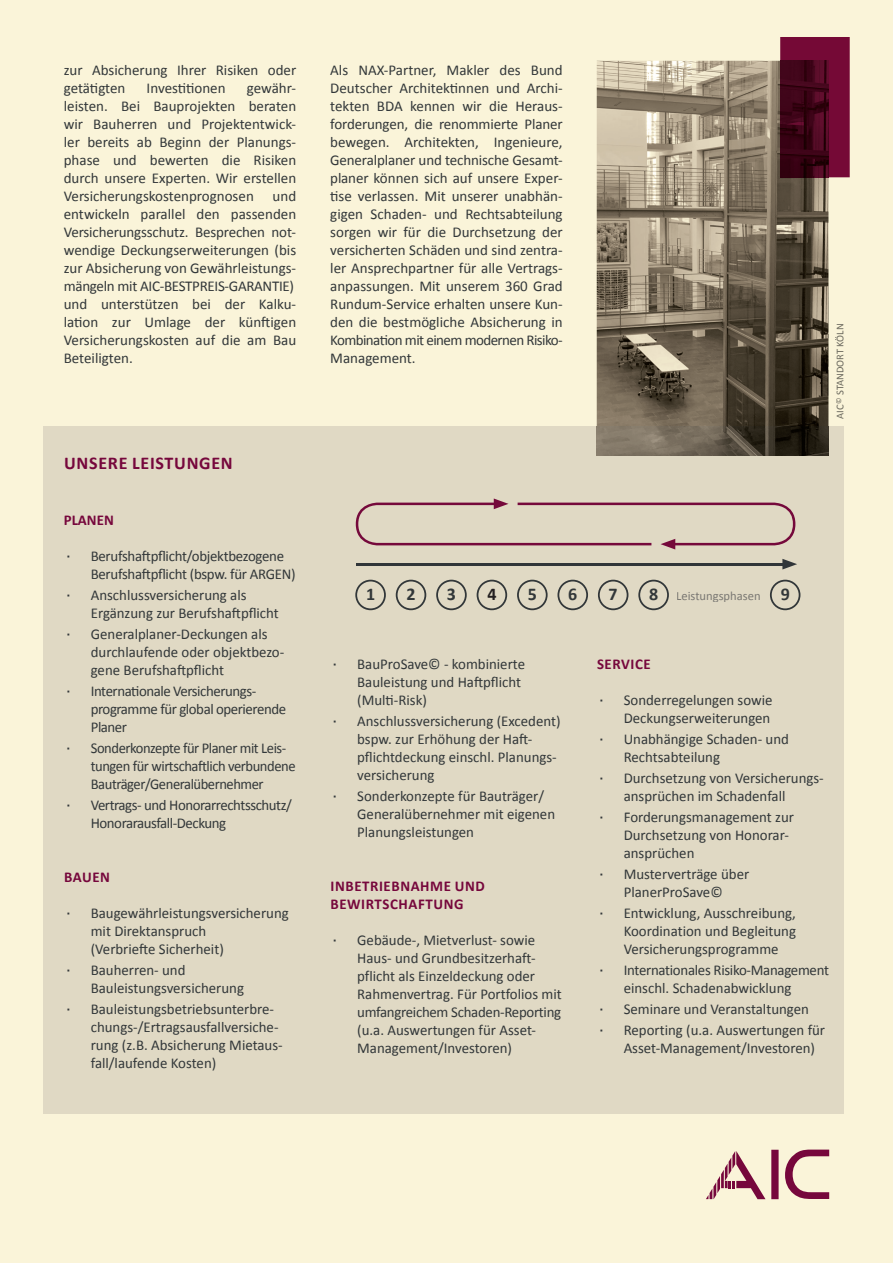
<style>
.page{position:relative;width:893px;height:1263px;background:#faf4d9}
.page>*{position:absolute;margin:0;border:0;box-sizing:border-box;transform-origin:0 0}
.t1{font:700 18px "Calibri";letter-spacing:.04em;color:#76073c}
.t2{font:700 18px "Calibri";color:#323739}
.t3{font:700 18px "Calibri";color:#231f20}
.t4{font:15px/18px "Calibri";color:#323739}
.t5{font:15px/18px "Calibri";letter-spacing:-.03em;color:#323739}
.t6{font:15px/18px "Calibri";letter-spacing:-.02em;color:#323739}
.t7{font:700 15px/18px "Calibri";letter-spacing:.04em;color:#76073c}
.t8{font:12.6px "Calibri";color:#7a7873}
.t9{font:10.5px "Calibri";color:#6b695e}
.s1{font-family:"Lucida Grande"}
.s2{font-weight:700;font-size:18px;color:#323739}
</style>
<div class="page">
<div style="left:43px;top:427px;width:800px;height:687px;background:#e0d9c4"></div>
<img style="left:597px;top:61px;width:231px;height:394px">
<svg style="left:780px;top:37px;width:70px;height:140px"></svg>
<img style="left:780px;top:61px;width:48px;height:116px">
<svg style="left:355px;top:580px;width:31px;height:30px"></svg>
<svg style="left:396px;top:580px;width:30px;height:30px"></svg>
<svg style="left:436px;top:580px;width:31px;height:30px"></svg>
<svg style="left:517px;top:580px;width:31px;height:30px"></svg>
<svg style="left:557px;top:580px;width:31px;height:30px"></svg>
<svg style="left:598px;top:580px;width:30px;height:30px"></svg>
<svg style="left:638px;top:580px;width:31px;height:30px"></svg>
<svg style="left:770px;top:580px;width:30px;height:30px"></svg>
<svg style="left:477px;top:580px;width:30px;height:30px"></svg>
<svg style="left:771px;top:1150px;width:8px;height:49px"></svg>
<svg style="left:785px;top:1149px;width:44px;height:50px"></svg>
<svg style="left:706px;top:1151px;width:59px;height:48px"></svg>
<hr style="left:356px;top:563px;width:431px;height:2px;background:#313639">
<svg style="left:782px;top:559px;width:15px;height:10px"></svg>
<svg style="left:356px;top:498px;width:439px;height:51px"></svg>
<p class="t4" style="left:64px;top:61px;width:234px">zur Absicherung Ihrer Risiken oder getätigten</p>
<p class="t4" style="left:64px;top:79px;width:234px;text-indent:183px">gewähr&shy;leisten. Bei Bauprojekten beraten wir Bauherren und Projektentwick&shy;ler bereits ab Beginn der Planungs&shy;phase und bewerten die Risiken durch unsere Experten. Wir erstellen<br>Versicherungskostenprognosen und entwickeln parallel den passenden<br>Versicherungsschutz. Besprechen not - wendige Deck ungserweiterungen (bis zur Absicherung von Gewährleistungs&shy;mängeln mit AIC-BESTPREIS-GARANTIE) und unterstützen bei der Kalku&shy;lation zur Umlage der künftigen<br>Versicherungs kosten auf die am Bau<br>Beteiligten.</p>
<p class="t4" style="left:147px;top:79px;width:81px">Investitionen</p>
<p class="t1" style="left:64px;top:451px;width:170px">UNSERE LEISTUNGEN</p>
<p class="t7" style="left:64px;top:511px;width:51px">PLANEN</p>
<p class="t6" style="left:91px;top:547px;width:206px;text-indent:-27px"><span class="s1">∙</span> Berufshaftpflicht/objektbezogene<br>Berufshaftpflicht (bspw. für ARGEN)</p>
<p class="t4" style="left:91px;top:586px;width:190px;text-indent:-27px"><span class="s1">∙</span> Anschlussversicherung als<br>Ergänzung zur Berufshaftpflicht</p>
<p class="t4" style="left:91px;top:625px;width:195px;text-indent:-27px"><span class="s1">∙</span> Generalplaner-Deckungen als durchlaufende oder objektbezo&shy;gene Berufshaftpflicht</p>
<p class="t5" style="left:91px;top:682px;width:197px;text-indent:-27px"><span class="s1">∙</span> Internationale Versicherungs&shy;programme für global operierende<br>Planer</p>
<p class="t5" style="left:91px;top:739px;width:206px;text-indent:-27px"><span class="s1">∙</span> Sonderkonzepte für Planer mit Leis&shy;tungen für wirtschaftlich verbundene<br>Bauträger/Generalübernehmer</p>
<p class="t5" style="left:91px;top:796px;width:203px;text-indent:-27px"><span class="s1">∙</span> Vertrags- und Honorarrechtsschutz/<br>Honorarausfall-Deckung</p>
<p class="t7" style="left:64px;top:868px;width:47px">BAUEN</p>
<p class="t4" style="left:91px;top:904px;width:200px;text-indent:-27px"><span class="s1">∙</span> Baugewährleistungsversicherung mit Direktanspruch<br>(Verbriefte Sicherheit)</p>
<p class="t4" style="left:91px;top:961px;width:155px;text-indent:-27px"><span class="s1">∙</span> Bauherren- und<br>Bauleistungsversicherung</p>
<p class="t4" style="left:91px;top:1000px;width:193px;text-indent:-27px"><span class="s1">∙</span> Bauleistungsbetriebsunterbre&shy;chungs-/Ertragsausfallversiche&shy;rung (z.B. Absicherung Mietaus&shy;fall/laufende Kosten)</p>
<p class="t4" style="left:330px;top:61px;width:234px;text-align:justify">Als NAX-Partner, Makler des Bund Deutscher Architektinnen und Archi&shy;tekten BDA kennen wir die Heraus&shy;forderungen, die renommierte Planer bewegen. Architekten, Ingenieure, Generalplaner und technische Gesamt&shy;planer können sich auf unsere Exper&shy;tise verlassen. Mit unserer unabhän&shy;gigen Schaden- und Rechtsabteilung sorgen wir für die Durchsetzung der versicherten Schäden und sind zentra&shy;ler Ansprechpartner für alle Vertrags&shy;anpassungen. Mit unserem 360 Grad Rundum-Service erhalten unsere Kun&shy;den die bestmögliche Absicherung in Kombination mit einem modernen Risiko-Management.</p>
<p class="t9" style="left:833px;top:419px;width:97px;rotate:-90deg">AIC <sup>©</sup> STANDORT KÖLN</p>
<p class="t2" style="left:366px;top:583px;width:11px">1</p>
<p class="t2" style="left:406px;top:583px;width:11px">2</p>
<p class="t2" style="left:447px;top:583px;width:11px">3</p>
<p class="t3" style="left:487px;top:583px;width:11px">4</p>
<p class="t2" style="left:528px;top:583px;width:11px">5</p>
<p class="t2" style="left:568px;top:583px;width:11px">6</p>
<p class="t2" style="left:609px;top:583px;width:11px">7</p>
<p class="t8" style="left:649px;top:587px;width:142px"><span class="s2">8</span> Leistungsphasen <span class="s2">9</span></p>
<p class="t4" style="left:357px;top:655px;width:169px;text-indent:-27px"><span class="s1">∙</span> BauProSave© - kombinierte<br>Bauleistung und Haftpflicht (Multi-Risk)</p>
<p class="t4" style="left:357px;top:712px;width:205px;text-indent:-27px"><span class="s1">∙</span> Anschlussversicherung (Excedent) bspw. zur Erhöhung der Haft&shy;pflichtdeckung einschl. Planungs&shy;versicherung</p>
<p class="t4" style="left:357px;top:787px;width:199px;text-indent:-27px"><span class="s1">∙</span> Sonderkonzepte für Bauträger/<br>Generalübernehmer mit eigenen<br>Planungsleistungen</p>
<p class="t7" style="left:331px;top:877px;width:156px">INBETRIEBNAHME UND<br>BEWIRTSCHAFTUNG</p>
<p class="t4" style="left:357px;top:931px;width:206px;text-indent:-27px"><span class="s1">∙</span> Gebäude-, Mietverlust- sowie<br>Haus- und Grundbesitzerhaft&shy;pflicht als Einzeldeckung oder<br>Rahmenvertrag. Für Portfolios mit umfangreichem Schaden-Reporting (u.a. Auswertungen für Asset-<br>Management/Investoren)</p>
<p class="t7" style="left:597px;top:655px;width:55px">SERVICE</p>
<p class="t4" style="left:597px;top:691px;width:177px;text-align:right"><span class="s1">∙</span> Sonderregelungen sowie<br>Deckungserweiterungen</p>
<p class="t4" style="left:624px;top:730px;width:167px;text-indent:-27px"><span class="s1">∙</span> Unabhängige Schaden- und<br>Rechtsabteilung</p>
<p class="t4" style="left:624px;top:769px;width:202px;text-indent:-27px"><span class="s1">∙</span> Durchsetzung von Versicherungs&shy;ansprüchen im Schadenfall</p>
<p class="t4" style="left:624px;top:808px;width:172px;text-indent:-27px"><span class="s1">∙</span> Forderungsmanagement zur<br>Durchsetzung von Honorar&shy;ansprüchen</p>
<p class="t4" style="left:597px;top:865px;width:154px;text-align:center"><span class="s1">∙</span> Musterverträge über<br>PlanerProSave©</p>
<p class="t4" style="left:624px;top:904px;width:174px;text-align:justify;text-indent:-27px"><span class="s1">∙</span> Entwicklung, Ausschreibung, Koordination und Begleitung Versicherungsprogramme</p>
<p class="t6" style="left:624px;top:961px;width:207px;text-indent:-27px"><span class="s1">∙</span> Internationales Risiko-Management einschl. Schadenabwicklung</p>
<p class="t4" style="left:597px;top:998px;width:230px;line-height:21px"><span class="s1">∙</span> Seminare und Veranstaltungen<br><span class="s1">∙</span> Reporting (u.a. Auswertungen für</p>
<p class="t4" style="left:624px;top:1039px;width:193px">Asset-Management/Investoren)</p>
</div>
